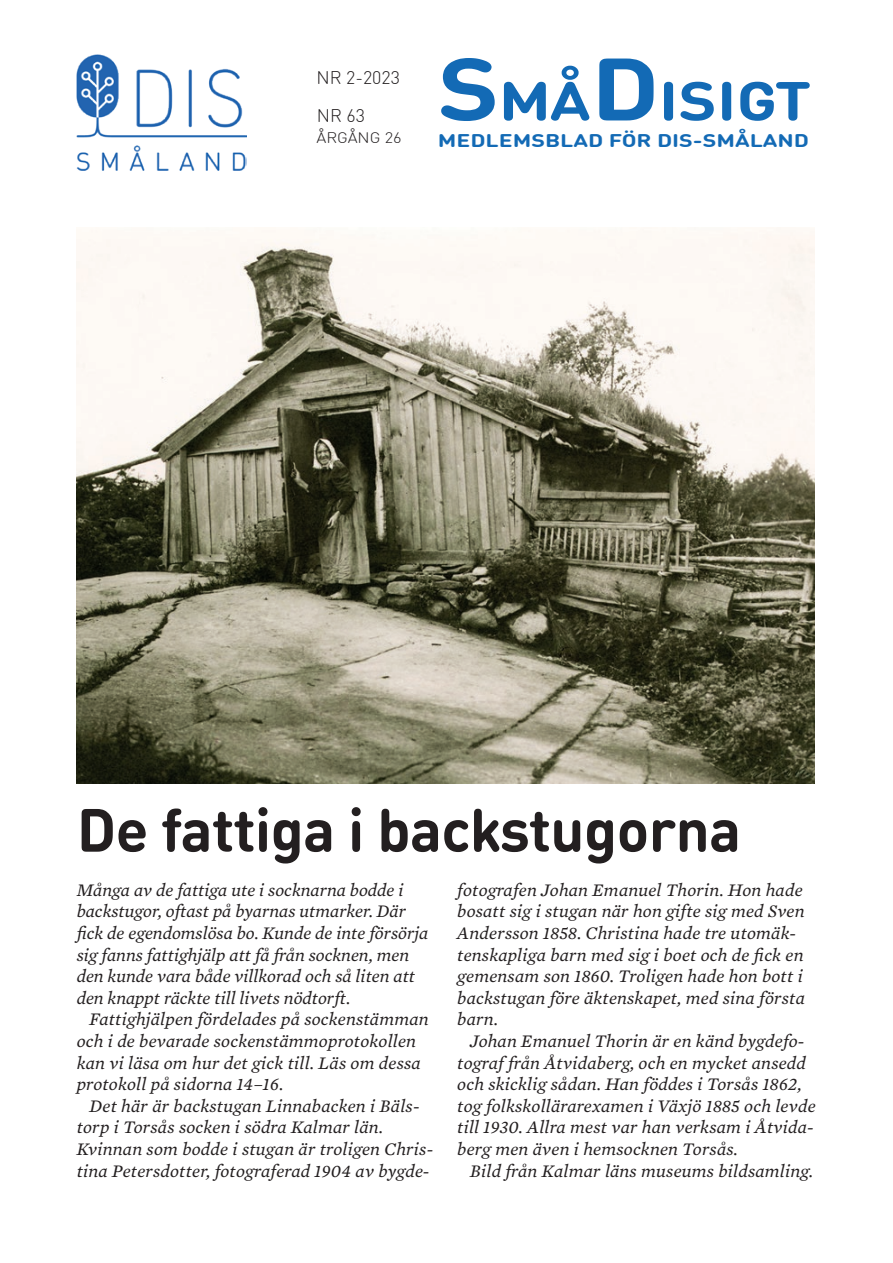
<style>
.page{position:relative;width:893px;height:1263px;background:#fff}
.page>*{position:absolute;margin:0;border:0;box-sizing:border-box;transform-origin:0 0}
.t1{font:700 60px "DIN Round Offc Pro";letter-spacing:-.01em;color:#231f20}
.t2{font:700 54px "DIN Round Offc Pro";color:#136ab5;scale:1.2 1}
.t3{font:italic 18px/21.6px "Mercury Text G2";letter-spacing:.01em;color:#231f20}
.t4{font:700 18px "DIN Round Offc Pro";color:#136ab5;scale:1.28 1}
.t5{font:300 18px/37.5px "DIN Round Offc Pro";color:#231f20}
.t6{font:300 15px "DIN Round Offc Pro";color:#231f20;scale:1.1 1}
.s1{font-size:87px}
</style>
<div class="page">
<img style="left:77px;top:54px;width:169px;height:117px">
<img style="left:77px;top:227px;width:737px;height:557px">
<p class="t5" style="left:316px;top:59px;width:85px">NR 2-2023<br>NR 63</p>
<p class="t6" style="left:316px;top:128px;width:79px">ÅRGÅNG 26</p>
<h2 class="t2" style="left:438px;top:63px;width:313px"><span class="s1">S</span>MÅ<span class="s1">D</span>ISIGT</h2>
<p class="t4" style="left:438px;top:128px;width:292px">MEDLEMSBLAD FÖR DIS-SMÅLAND</p>
<h1 class="t1" style="left:77px;top:788px;width:666px">De fattiga i backstugorna</h1>
<p class="t3" style="left:77px;top:878px;width:353px">Många av de fattiga ute i socknarna bodde i backstugor, oftast på byarnas utmarker. Där fick de egendomslösa bo. Kunde de inte försörja sig fanns fattighjälp att få från socknen, men den kunde vara både villkorad och så liten att den knappt räckte till livets nödtorft.</p>
<p class="t3" style="left:77px;top:1007px;width:354px;text-indent:13px">Fattighjälpen fördelades på sockenstämman och i de bevarade sockenstämmoprotokollen kan vi läsa om hur det gick till. Läs om dessa protokoll på sidorna 14–16.</p>
<p class="t3" style="left:77px;top:1094px;width:359px;text-indent:13px">Det här är backstugan Linnabacken i Bäls&shy;torp i Torsås socken i södra Kalmar län.<br>Kvinnan som bodde i stugan är troligen Chris&shy;tina Petersdotter, fotograferad 1904 av bygde-</p>
<p class="t3" style="left:457px;top:878px;width:349px">fotografen Johan Emanuel Thorin. Hon hade bosatt sig i stugan när hon gifte sig med Sven Andersson 1858. Christina hade tre utomäk&shy;tenskapliga barn med sig i boet och de fick en gemensam son 1860. Troligen hade hon bott i backstugan före äktenskapet, med sina första barn.</p>
<p class="t3" style="left:457px;top:1029px;width:360px;text-indent:13px">Johan Emanuel Thorin är en känd bygdefo&shy;tograf från Åtvidaberg, och en mycket ansedd och skicklig sådan. Han föddes i Torsås 1862, tog folkskollärarexamen i Växjö 1885 och levde till 1930. Allra mest var han verksam i Åtvida&shy;berg men även i hemsocknen Torsås.</p>
<p class="t3" style="left:470px;top:1159px;width:344px">Bild från Kalmar läns museums bildsamling.</p>
</div>
